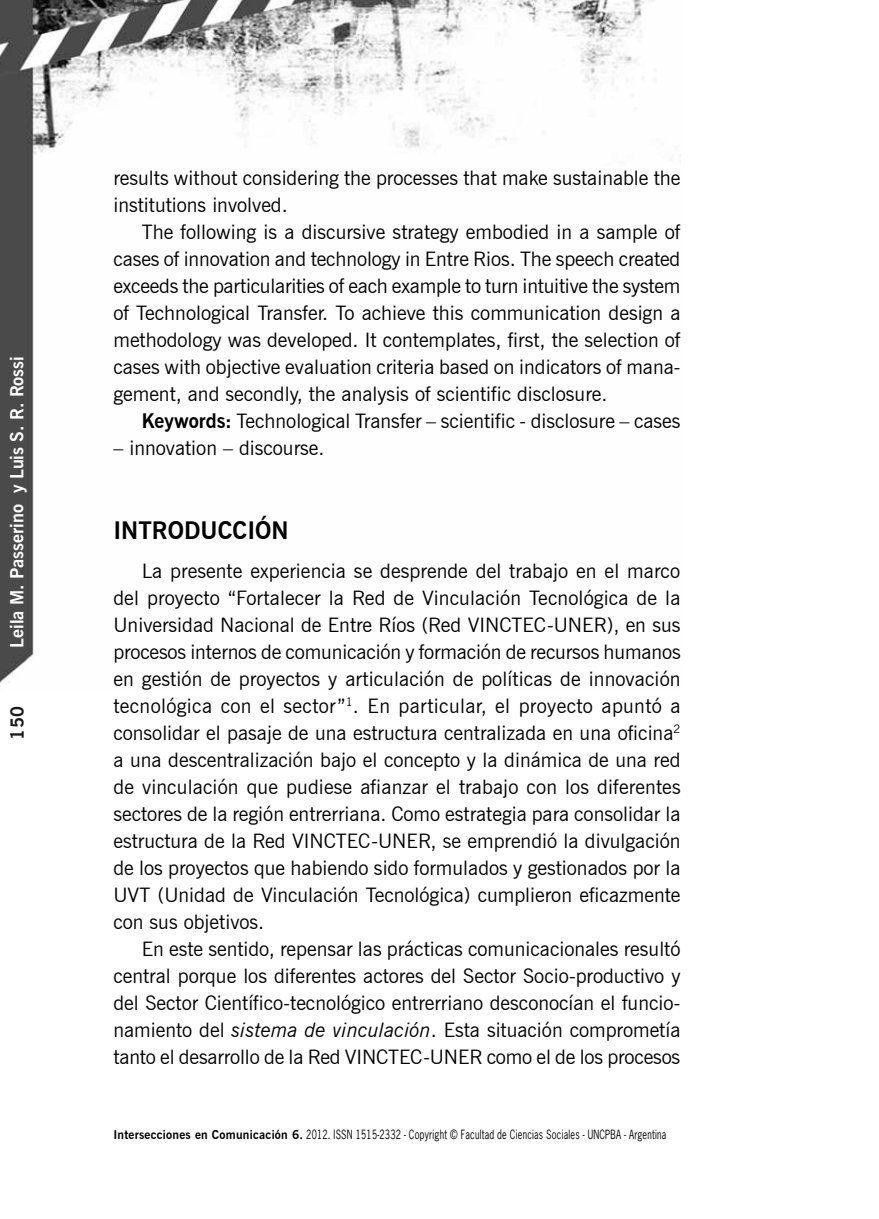
<style>
.page{position:relative;width:879px;height:1219px;background:#fff}
.page>*{position:absolute;margin:0;border:0;box-sizing:border-box;transform-origin:0 0}
.t1{font:700 24px "News Gothic BT";color:#000}
.t2{font:20px/27px "News Gothic BT";color:#000;text-align:justify}
.t3{font:700 18px "News Gothic BT";color:#fff}
.t4{font:700 18px "News Gothic BT";color:#1a171b}
.t5{font:12px "News Gothic Cn";letter-spacing:.02em;color:#000}
.s1{font-weight:700}
.s2{font-style:italic}
.s3{font-family:"News Gothic BT";font-weight:700}
</style>
<div class="page">
<img style="left:0;top:0;width:654px;height:683px">
<p class="t3" style="left:6px;top:648px;width:293px;rotate:-90deg">Leila M. Passerino y Luis S. R. Rossi</p>
<p class="t4" style="left:7px;top:740px;width:35px;rotate:-90deg">150</p>
<p class="t2" style="left:113px;top:165px;width:568px">results without considering the processes that make sustainable the institutions involved.</p>
<p class="t2" style="left:113px;top:219px;width:568px;text-indent:28px">The following is a discursive strategy embodied in a sample of cases of innovation and technology in Entre Rios. The speech created exceeds the particularities of each example to turn intuitive the system of Technological Transfer. To achieve this communication design a methodology was developed. It contemplates, first, the selection of cases with objective evaluation criteria based on indicators of mana&shy;gement, and secondly, the analysis of scientific disclosure.</p>
<p class="t2" style="left:142px;top:408px;width:540px"><span class="s1">Keywords:</span> Technological Transfer – scientific - disclosure – cases</p>
<p class="t2" style="left:113px;top:435px;width:213px">– innovation – discourse.</p>
<p class="t1" style="left:113px;top:516px;width:177px">INTRODUCCIÓN</p>
<p class="t2" style="left:113px;top:557px;width:569px;text-indent:28px">La presente experiencia se desprende del trabajo en el marco del proyecto “Fortalecer la Red de Vinculación Tecnológica de la Universidad Nacional de Entre Ríos (Red VINCTEC-UNER), en sus procesos internos de comunicación y formación de recursos humanos en gestión de proyectos y articulación de políticas de innovación tecnológica con el sector”<sup>1</sup>. En particular, el proyecto apuntó a consolidar el pasaje de una estructura centralizada en una oficina<sup>2 </sup>a una descentralización bajo el concepto y la dinámica de una red de vinculación que pudiese afianzar el trabajo con los diferentes sectores de la región entrerriana. Como estrategia para consolidar la estructura de la Red VINCTEC-UNER, se emprendió la divulgación de los proyectos que habiendo sido formulados y gestionados por la UVT (Unidad de Vinculación Tecnológica) cumplieron eficazmente con sus objetivos.</p>
<p class="t2" style="left:113px;top:935px;width:568px;text-indent:28px">En este sentido, repensar las prácticas comunicacionales resultó central porque los diferentes actores del Sector Socio-productivo y del Sector Científico-tecnológico entrerriano desconocían el funcio&shy;namiento del <span class="s2">sistema de vinculación</span>. Esta situación comprometía tanto el desarrollo de la Red VINCTEC-UNER como el de los procesos</p>
<p class="t5" style="left:113px;top:1126px;width:554px"><span class="s3">Intersecciones en Comunicación 6.</span> 2012. ISSN 1515-2332 - Copyright © Facultad de Ciencias Sociales - UNCPBA - Argentina</p>
</div>
